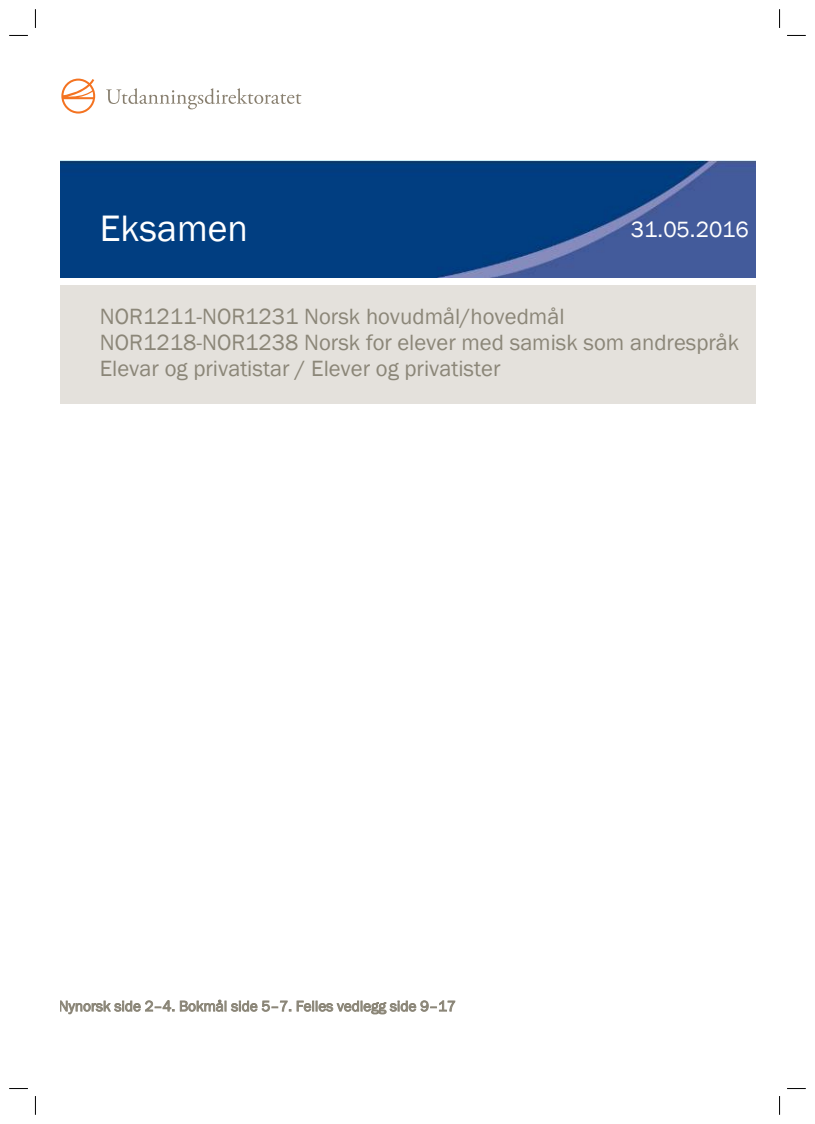
<style>
.page{position:relative;width:815px;height:1124px;background:#fff}
.page>*{position:absolute;margin:0;border:0;box-sizing:border-box;transform-origin:0 0}
.t1{font:37.88px "Franklin Gothic";color:#fff}
.t2{font:22.75px/25.8px "Franklin Gothic";color:#8b8678}
.t3{font:22.75px "Franklin Gothic";color:#fff}
</style>
<div class="page">
<img style="left:60px;top:160px;width:696px;height:117px">
<div style="left:60px;top:285px;width:696px;height:118px;background:#e4e1dc"></div>
<svg style="left:60px;top:1000px;width:114px;height:14px"></svg>
<svg style="left:180px;top:999px;width:111px;height:12px"></svg>
<svg style="left:297px;top:1000px;width:158px;height:14px"></svg>
<svg style="left:61px;top:79px;width:34px;height:34px"></svg>
<svg style="left:106px;top:88px;width:195px;height:21px"></svg>
<svg style="left:9px;top:35px;width:19px;height:1px"></svg>
<svg style="left:787px;top:35px;width:19px;height:1px"></svg>
<svg style="left:9px;top:1088px;width:19px;height:1px"></svg>
<svg style="left:787px;top:1088px;width:19px;height:1px"></svg>
<svg style="left:35px;top:9px;width:1px;height:19px"></svg>
<svg style="left:35px;top:1096px;width:1px;height:18px"></svg>
<svg style="left:779px;top:9px;width:1px;height:19px"></svg>
<svg style="left:779px;top:1096px;width:1px;height:18px"></svg>
<h1 class="t1" style="left:100px;top:205px;width:150px">Eksamen</h1>
<p class="t3" style="left:631px;top:215px;width:119px">31.05.2016</p>
<p class="t2" style="left:100px;top:304px;width:641px">NOR1211-NOR1231 Norsk hovudmål/hovedmål<br>NOR1218-NOR1238 Norsk for elever med samisk som andrespråk<br>Elevar og privatistar / Elever og privatister</p>
</div>
